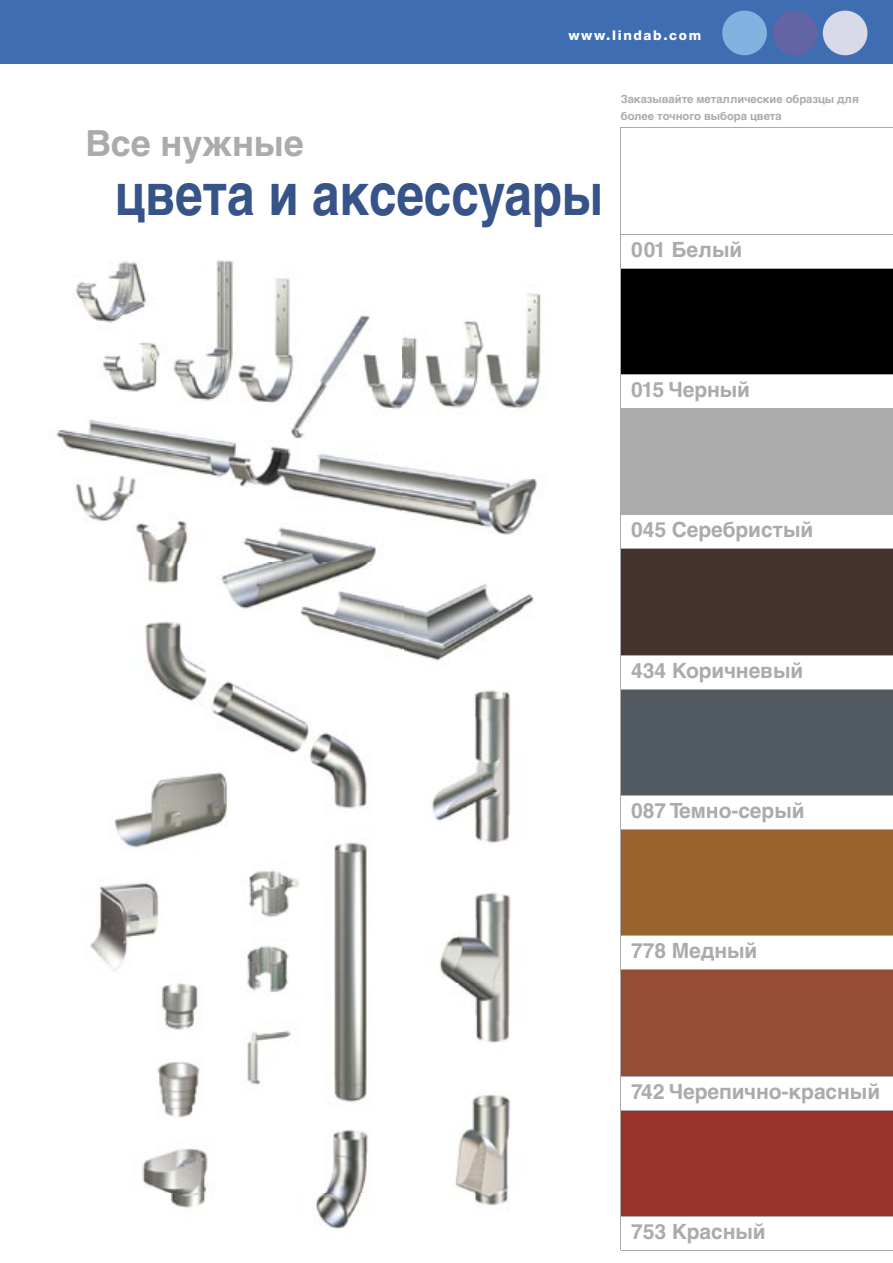
<style>
.page{position:relative;width:893px;height:1263px;background:#fff}
.page>*{position:absolute;margin:0;border:0;box-sizing:border-box;transform-origin:0 0}
.t1{font:700 58.5px "Helvetica Cyr";letter-spacing:-.005em;color:#36538a;scale:.85 1}
.t2{font:700 36px "Helvetica Cyr";letter-spacing:-.005em;color:#ababab}
.t3{font:700 21px "Helvetica Cyr";letter-spacing:-.005em;color:#ababab}
.t4{font:800 13.5px "Helvetica Neue";letter-spacing:.12em;color:#fff}
.t5{font:700 11.25px/16.5px "Helvetica Cyr";letter-spacing:-.005em;color:#ababab}
</style>
<div class="page">
<div style="left:0;top:0;width:893px;height:64px;background:#3f6db1"></div>
<div style="left:722px;top:11px;width:45px;height:44px;background:#81b2e0;border-radius:50%"></div>
<div style="left:773px;top:11px;width:44px;height:44px;background:#6364a3;border-radius:50%"></div>
<div style="left:823px;top:11px;width:44px;height:44px;background:#d8daea;border-radius:50%"></div>
<img style="left:56px;top:260px;width:485px;height:969px">
<div style="left:621px;top:268px;width:272px;height:106px;background:#000"></div>
<div style="left:621px;top:408px;width:272px;height:107px;background:#ababab"></div>
<div style="left:621px;top:549px;width:272px;height:106px;background:#44322f"></div>
<div style="left:621px;top:689px;width:272px;height:106px;background:#515a61"></div>
<div style="left:621px;top:829px;width:272px;height:107px;background:#99632e"></div>
<div style="left:621px;top:970px;width:272px;height:106px;background:#954e35"></div>
<div style="left:621px;top:1110px;width:272px;height:106px;background:#99332e"></div>
<hr style="left:621px;top:128px;width:272px;height:1px;background:#ababab">
<hr style="left:621px;top:128px;width:1px;height:106px;background:#ababab">
<hr style="left:621px;top:234px;width:272px;height:1px;background:#ababab">
<hr style="left:621px;top:234px;width:1px;height:34px;background:#ababab">
<hr style="left:621px;top:268px;width:272px;height:1px;background:#ababab">
<hr style="left:621px;top:268px;width:1px;height:106px;background:#ababab">
<hr style="left:621px;top:374px;width:272px;height:1px;background:#ababab">
<hr style="left:621px;top:374px;width:1px;height:34px;background:#ababab">
<hr style="left:621px;top:515px;width:1px;height:34px;background:#ababab">
<hr style="left:621px;top:549px;width:272px;height:1px;background:#ababab">
<hr style="left:621px;top:549px;width:1px;height:106px;background:#ababab">
<hr style="left:621px;top:655px;width:272px;height:1px;background:#ababab">
<hr style="left:621px;top:655px;width:1px;height:34px;background:#ababab">
<hr style="left:621px;top:689px;width:272px;height:1px;background:#ababab">
<hr style="left:621px;top:689px;width:1px;height:106px;background:#ababab">
<hr style="left:621px;top:795px;width:272px;height:1px;background:#ababab">
<hr style="left:621px;top:795px;width:1px;height:34px;background:#ababab">
<hr style="left:621px;top:829px;width:272px;height:1px;background:#ababab">
<hr style="left:621px;top:829px;width:1px;height:106px;background:#ababab">
<hr style="left:621px;top:935px;width:272px;height:1px;background:#ababab">
<hr style="left:621px;top:936px;width:1px;height:33px;background:#ababab">
<hr style="left:621px;top:969px;width:272px;height:1px;background:#ababab">
<hr style="left:621px;top:970px;width:1px;height:106px;background:#ababab">
<hr style="left:621px;top:1076px;width:272px;height:1px;background:#ababab">
<hr style="left:621px;top:1076px;width:1px;height:34px;background:#ababab">
<hr style="left:621px;top:1110px;width:272px;height:1px;background:#ababab">
<hr style="left:621px;top:1110px;width:1px;height:106px;background:#ababab">
<hr style="left:621px;top:1216px;width:272px;height:1px;background:#ababab">
<hr style="left:621px;top:1216px;width:1px;height:34px;background:#ababab">
<hr style="left:621px;top:1250px;width:272px;height:1px;background:#ababab">
<p class="t4" style="left:568px;top:27px;width:134px">www.lindab.com</p>
<h2 class="t2" style="left:85px;top:123px;width:220px">Все нужные</h2>
<h1 class="t1" style="left:115px;top:161px;width:576px">цвета и аксессуары</h1>
<p class="t5" style="left:621px;top:91px;width:240px">Заказывайте металлические образцы для более точного выбора цвета</p>
<p class="t3" style="left:631px;top:237px;width:113px">001 Белый</p>
<p class="t3" style="left:631px;top:377px;width:120px">015 Черный</p>
<p class="t3" style="left:631px;top:518px;width:184px">045 Серебристый</p>
<p class="t3" style="left:631px;top:658px;width:174px">434 Коричневый</p>
<p class="t3" style="left:631px;top:798px;width:175px">087 Темно-серый</p>
<p class="t3" style="left:631px;top:939px;width:128px">778 Медный</p>
<p class="t3" style="left:631px;top:1079px;width:250px">742 Черепично-красный</p>
<p class="t3" style="left:631px;top:1219px;width:136px">753 Красный</p>
</div>
